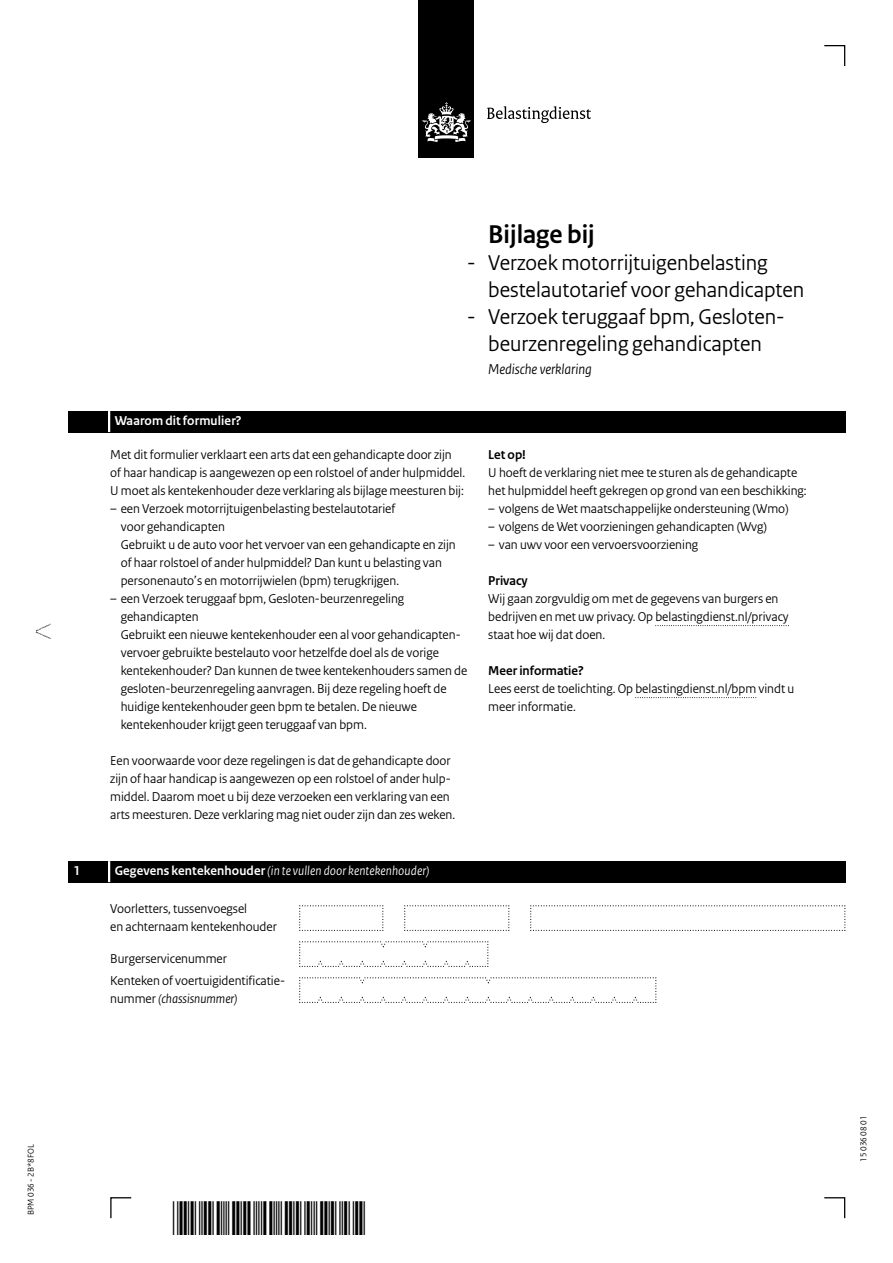
<style>
.page{position:relative;width:893px;height:1263px;background:#fff}
.page>*{position:absolute;margin:0;border:0;box-sizing:border-box;transform-origin:0 0}
.Documentnaam{font:700 27px "Rijksoverheid Sans Heading";color:#000}
.t1{font:22.5px/27px "Rijksoverheid Sans Heading";color:#000}
.Onderwerp{font:italic 15px "Rijksoverheid Sans Heading";color:#000}
.Gebruiksaanwijzing_w{font:13.5px/18px "Rijksoverheid Sans Heading";color:#000}
.Gebruiksaanwijzing{font:13.5px/18px "Rijksoverheid Sans Heading";color:#000}
.Vraag{font:13.5px/18px "Rijksoverheid Sans Heading";color:#000}
.Vraag_12{font:13.5px/18px "Rijksoverheid Sans Heading";color:#000}
.KOP_B_Nummer{font:italic 13.5px "Rijksoverheid Sans Heading";letter-spacing:.01em;color:#fff}
.Tussenkop{font:700 13.5px "Rijksoverheid Sans Heading";color:#000}
.KOP_B_Nummer-2{font:700 13.5px "Rijksoverheid Sans Heading";letter-spacing:.01em;color:#fff}
.Let_op_Kop{font:700 13.5px "Rijksoverheid Sans Heading";color:#000}
.t2{font:9px "Rijksoverheid Sans Heading";color:#000}
.s1{font-weight:700;font-style:normal}
.s2{font-style:italic}
</style>
<div class="page">
<div style="left:419px;top:0;width:55px;height:158px;background:#000"></div>
<svg style="left:423px;top:102px;width:47px;height:40px"></svg>
<svg style="left:487px;top:106px;width:104px;height:17px"></svg>
<svg style="left:824px;top:1197px;width:22px;height:22px"></svg>
<svg style="left:110px;top:1197px;width:22px;height:22px"></svg>
<svg style="left:824px;top:45px;width:22px;height:21px"></svg>
<svg style="left:299px;top:905px;width:85px;height:26px"></svg>
<svg style="left:404px;top:905px;width:106px;height:26px"></svg>
<svg style="left:530px;top:905px;width:316px;height:26px"></svg>
<svg style="left:299px;top:941px;width:190px;height:26px"></svg>
<svg style="left:299px;top:977px;width:358px;height:26px"></svg>
<svg style="left:36px;top:624px;width:15px;height:15px"></svg>
<div style="left:68px;top:411px;width:777px;height:21px;background:#000"></div>
<hr style="left:108px;top:411px;width:2px;height:21px;background:#fff">
<svg style="left:655px;top:625px;width:134px;height:1px"></svg>
<svg style="left:635px;top:697px;width:121px;height:1px"></svg>
<div style="left:68px;top:861px;width:777px;height:21px;background:#000"></div>
<hr style="left:108px;top:861px;width:2px;height:21px;background:#fff">
<h1 class="Documentnaam" style="left:488px;top:219px;width:108px">Bijlage bij</h1>
<p class="t1" style="left:488px;top:249px;width:317px;text-indent:-21px">- Verzoek motorrijtuigenbelasting bestelautotarief voor gehandicapten</p>
<p class="t1" style="left:467px;top:303px;width:319px;text-align:center">- Verzoek teruggaaf bpm, Gesloten&shy;beurzenregeling gehandicapten</p>
<p class="Onderwerp" style="left:488px;top:360px;width:105px">Medische verklaring</p>
<h2 class="KOP_B_Nummer-2" style="left:115px;top:413px;width:128px">Waarom dit formulier?</h2>
<p class="Gebruiksaanwijzing" style="left:110px;top:446px;width:356px">Met dit formulier verklaart een arts dat een gehandicapte door zijn of haar handicap is aangewezen op een rolstoel of ander hulpmiddel.</p>
<p class="Gebruiksaanwijzing" style="left:110px;top:482px;width:355px">U moet als kentekenhouder deze verklaring als bijlage meesturen bij:</p>
<p class="Gebruiksaanwijzing_w" style="left:121px;top:500px;width:336px;text-indent:-10px">– een Verzoek motorrijtuigenbelasting bestelautotarief<br>voor gehandicapten<br>Gebruikt u de auto voor het vervoer van een gehandicapte en zijn of haar rolstoel of ander hulpmiddel? Dan kunt u belasting van personenauto’s en motorrijwielen (bpm) terugkrijgen.</p>
<p class="Gebruiksaanwijzing_w" style="left:121px;top:590px;width:348px;text-indent:-10px">– een Verzoek teruggaaf bpm, Gesloten-beurzenregeling gehandicapten<br>Gebruikt een nieuwe kentekenhouder een al voor gehandicapten-- vervoer gebruikte bestelauto voor hetzelfde doel als de vorige kentekenhouder? Dan kunnen de twee kentekenhouders samen de gesloten-beurzenregeling aanvragen. Bij deze regeling hoeft de huidige kentekenhouder geen bpm te betalen. De nieuwe kentekenhouder krijgt geen teruggaaf van bpm.</p>
<p class="Gebruiksaanwijzing_w" style="left:110px;top:752px;width:346px">Een voorwaarde voor deze regelingen is dat de gehandicapte door zijn of haar handicap is aangewezen op een rolstoel of ander hulp&shy;middel. Daarom moet u bij deze verzoeken een verklaring van een arts meesturen. Deze verklaring mag niet ouder zijn dan zes weken.</p>
<h2 class="KOP_B_Nummer-2" style="left:74px;top:863px;width:8px">1</h2>
<h2 class="KOP_B_Nummer" style="left:115px;top:863px;width:316px"><span class="s1">Gegevens kentekenhouder</span> (in te vullen door kentekenhouder)</h2>
<p class="Vraag" style="left:110px;top:900px;width:168px">Voorletters, tussenvoegsel<br>en achternaam kentekenhouder</p>
<p class="Vraag" style="left:110px;top:950px;width:118px">Burgerservicenummer</p>
<p class="Vraag_12" style="left:110px;top:972px;width:175px">Kenteken of voertuigidentificatie&shy;nummer <span class="s2">(chassisnummer)</span></p>
<h3 class="Let_op_Kop" style="left:488px;top:447px;width:39px">Let op!</h3>
<p class="Gebruiksaanwijzing" style="left:488px;top:464px;width:320px">U hoeft de verklaring niet mee te sturen als de gehandicapte het hulpmiddel heeft gekregen op grond van een beschikking:</p>
<p class="Gebruiksaanwijzing_w" style="left:488px;top:500px;width:302px">– volgens de Wet maatschappelijke ondersteuning (Wmo)</p>
<p class="Gebruiksaanwijzing_w" style="left:488px;top:518px;width:280px">– volgens de Wet voorzieningen gehandicapten (Wvg)</p>
<p class="Gebruiksaanwijzing_w" style="left:488px;top:536px;width:211px">– van uwv voor een vervoersvoorziening</p>
<h3 class="Tussenkop" style="left:488px;top:573px;width:41px">Privacy</h3>
<p class="Gebruiksaanwijzing" style="left:488px;top:590px;width:302px">Wij gaan zorgvuldig om met de gegevens van burgers en bedrijven en met uw privacy. Op belastingdienst.nl/privacy staat hoe wij dat doen.</p>
<h3 class="Tussenkop" style="left:488px;top:663px;width:97px">Meer informatie?</h3>
<p class="Gebruiksaanwijzing" style="left:488px;top:680px;width:307px">Lees eerst de toelichting. Op belastingdienst.nl/bpm vindt u meer informatie.</p>
<p class="t2" style="left:26px;top:1215px;width:72px;rotate:-90deg">BPM 036 - 2B*8FOL</p>
<p class="t2" style="left:858px;top:1161px;width:47px;rotate:-90deg">15 036 08 01</p>
</div>
